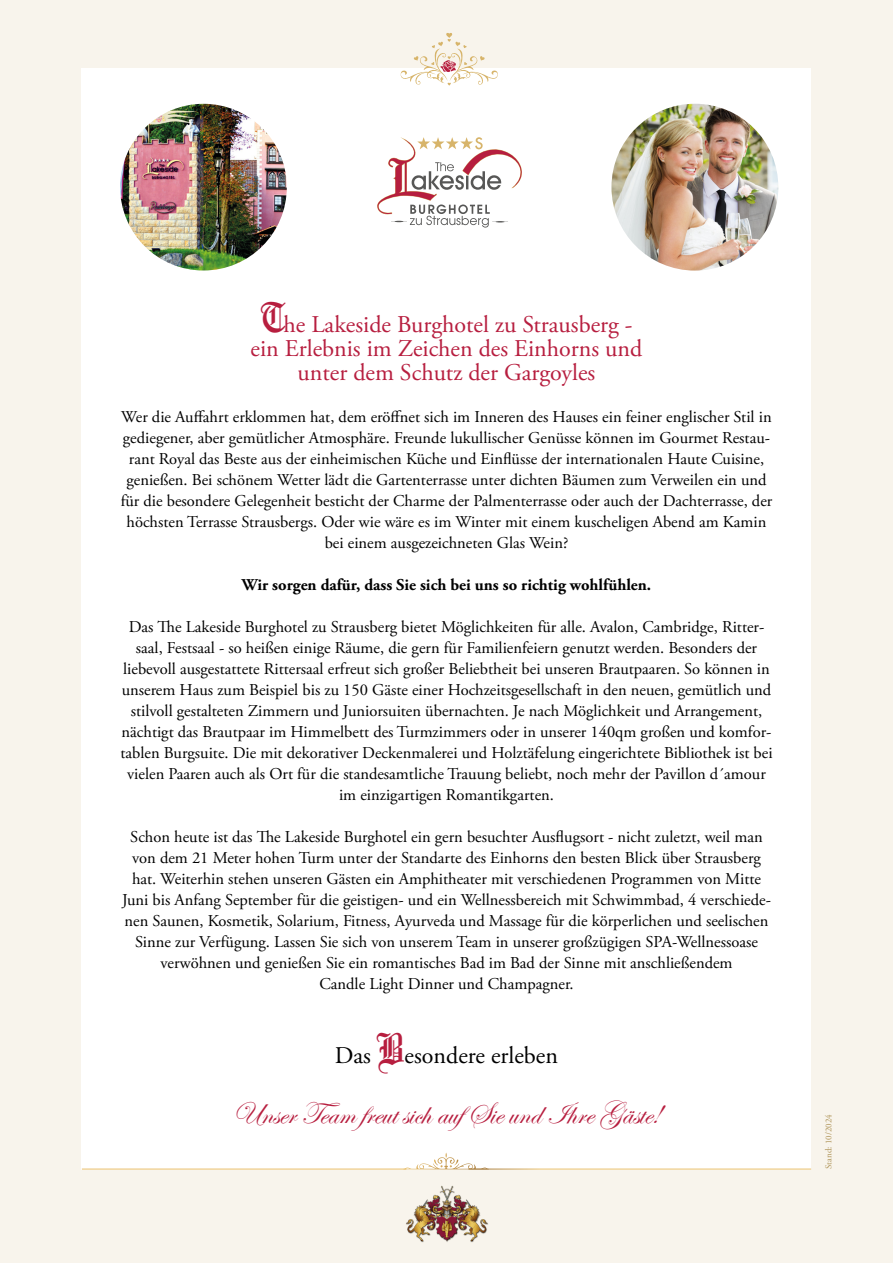
<style>
.page{position:relative;width:893px;height:1263px;background:#f8f4ec}
.page>*{position:absolute;margin:0;border:0;box-sizing:border-box;transform-origin:0 0}
.t1{font:31.5px "Edwardian Script ITC";color:#b71e3f}
.t2{font:24px/24px "Adobe Garamond Pro";color:#b71e3f;text-align:center}
.t3{font:24px "Adobe Garamond Pro";color:#000}
.t4{font:16.5px/21px "Adobe Garamond Pro";color:#000;text-align:center}
.t5{font:700 16.5px "Adobe Garamond Pro";color:#000}
.t6{font:9px "Adobe Garamond Pro";color:#ae9357}
.s1{font-family:"Olde English";font-size:45px}
.s2{font-family:"Olde English";font-size:45px;color:#b71e3f}
</style>
<div class="page">
<div style="left:82px;top:68px;width:729px;height:1101px;background:#fff"></div>
<hr style="left:82px;top:1169px;width:324px;height:1px;background:#e9be67">
<hr style="left:468px;top:1169px;width:343px;height:1px;background:#fff">
<svg style="left:403px;top:1152px;width:86px;height:17px"></svg>
<img style="left:406px;top:1185px;width:82px;height:57px">
<svg style="left:377px;top:137px;width:145px;height:91px"></svg>
<img style="left:120px;top:104px;width:167px;height:166px;border-radius:83px">
<img style="left:611px;top:104px;width:167px;height:167px;border-radius:83px">
<svg style="left:400px;top:33px;width:98px;height:53px"></svg>
<h2 class="t2" style="left:251px;top:313px;width:393px"><span class="s1">T</span>he Lakeside Burghotel zu Strausberg - ein Erlebnis im Zeichen des Einhorns und unter dem Schutz der Gargoyles</h2>
<p class="t4" style="left:121px;top:407px;width:653px">Wer die Auffahrt erklommen hat, dem eröffnet sich im Inneren des Hauses ein feiner englischer Stil in gediegener, aber gemütlicher Atmosphäre. Freunde lukullischer Genüsse können im Gourmet Restau&shy;rant Royal das Beste aus der einheimischen Küche und Einflüsse der internationalen Haute Cuisine, genießen. Bei schönem Wetter lädt die Gartenterrasse unter dichten Bäumen zum Verweilen ein und für die besondere Gelegenheit besticht der Charme der Palmenterrasse oder auch der Dachterrasse, der höchsten Terrasse Strausbergs. Oder wie wäre es im Winter mit einem kuscheligen Abend am Kamin bei einem ausgezeichneten Glas Wein?</p>
<p class="t5" style="left:242px;top:575px;width:411px">Wir sorgen dafür, dass Sie sich bei uns so richtig wohlfühlen.</p>
<p class="t4" style="left:120px;top:617px;width:654px">Das The Lakeside Burghotel zu Strausberg bietet Möglichkeiten für alle. Avalon, Cambridge, Ritter&shy;saal, Festsaal - so heißen einige Räume, die gern für Familienfeiern genutzt werden. Besonders der liebevoll ausgestattete Rittersaal erfreut sich großer Beliebtheit bei unseren Brautpaaren. So können in unserem Haus zum Beispiel bis zu 150 Gäste einer Hochzeitsgesellschaft in den neuen, gemütlich und stilvoll gestalteten Zimmern und Juniorsuiten übernachten. Je nach Möglichkeit und Arrangement, nächtigt das Brautpaar im Himmelbett des Turmzimmers oder in unserer 140qm großen und komfor&shy;tablen Burgsuite. Die mit dekorativer Deckenmalerei und Holztäfelung eingerichtete Bibliothek ist bei vielen Paaren auch als Ort für die standesamtliche Trauung beliebt, noch mehr der Pavillon d´amour im einzigartigen Romantikgarten.</p>
<p class="t4" style="left:122px;top:827px;width:650px">Schon heute ist das The Lakeside Burghotel ein gern besuchter Ausflugsort - nicht zuletzt, weil man von dem 21 Meter hohen Turm unter der Standarte des Einhorns den besten Blick über Strausberg hat. Weiterhin stehen unseren Gästen ein Amphitheater mit verschiedenen Programmen von Mitte Juni bis Anfang September für die geistigen- und ein Wellnessbereich mit Schwimmbad, 4 verschiede&shy;nen Saunen, Kosmetik, Solarium, Fitness, Ayurveda und Massage für die körperlichen und seelischen Sinne zur Verfügung. Lassen Sie sich von unserem Team in unserer großzügigen SPA-Wellnessoase verwöhnen und genießen Sie ein romantisches Bad im Bad der Sinne mit anschließendem<br>Candle Light Dinner und Champagner.</p>
<h2 class="t3" style="left:335px;top:1040px;width:225px">Das <span class="s2">B</span>esondere erleben</h2>
<h1 class="t1" style="left:232px;top:1096px;width:430px">Unser Team freut sich aufSie und Ihre Gäste!</h1>
<p class="t6" style="left:823px;top:1169px;width:56px;rotate:-90deg">Stand: 10/2024</p>
</div>
